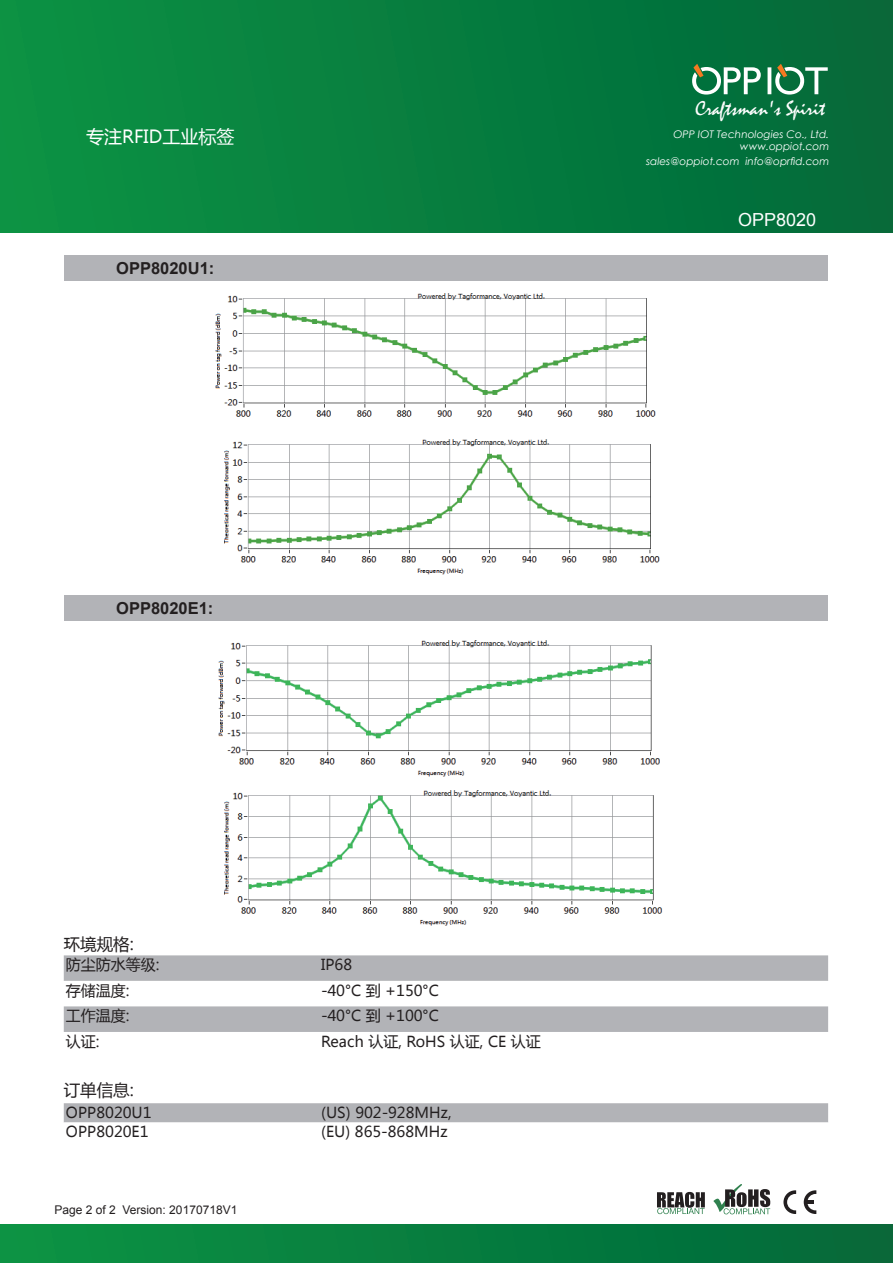
<style>
.page{position:relative;width:893px;height:1263px;background:#fff}
.page>*{position:absolute;margin:0;border:0;box-sizing:border-box;transform-origin:0 0}
.t1{font:21px "Mistral";color:#fff}
.t2{font:18px "Microsoft Ya Hei";color:#fff}
.t3{font:18px "Arial";color:#fff}
.t4{font:700 16.5px "Arial";color:#231f20}
.t5{font:16.5px "Microsoft Ya Hei";color:#231f20}
.t6{font:15px "Microsoft Ya Hei";color:#231f20}
.t7{font:12px "Arial";color:#231f20}
.t8{font:italic 10.5px/14.2px "Century Gothic";color:#fff;text-align:right}
</style>
<div class="page">
<div style="left:0;top:0;width:893px;height:232px;background:linear-gradient(to right,#0c9244,#02683a)"></div>
<div style="left:0;top:1225px;width:893px;height:38px;background:linear-gradient(to right,#0c9344,#026839)"></div>
<div style="left:65px;top:255px;width:763px;height:26px;background:#b2b3b7"></div>
<div style="left:65px;top:595px;width:763px;height:26px;background:#b2b3b7"></div>
<svg style="left:692px;top:64px;width:136px;height:31px"></svg>
<svg style="left:64px;top:955px;width:764px;height:77px"></svg>
<svg style="left:64px;top:1103px;width:764px;height:20px;background:#b5b6ba"></svg>
<svg style="left:783px;top:1190px;width:13px;height:24px"></svg>
<svg style="left:804px;top:1190px;width:12px;height:24px"></svg>
<svg style="left:713px;top:1184px;width:57px;height:30px"></svg>
<svg style="left:657px;top:1192px;width:48px;height:22px"></svg>
<img style="left:218px;top:640px;width:442px;height:137px">
<img style="left:224px;top:790px;width:439px;height:136px">
<img style="left:215px;top:293px;width:441px;height:124px">
<img style="left:224px;top:439px;width:436px;height:136px">
<p class="t2" style="left:86px;top:124px;width:150px">专注RFID工业标签</p>
<p class="t4" style="left:116px;top:258px;width:100px">OPP8020U1:</p>
<h1 class="t1" style="left:696px;top:96px;width:131px">Craftsman's Spirit</h1>
<p class="t8" style="left:673px;top:127px;width:157px">OPP IOT Technologies Co., Ltd.</p>
<p class="t8" style="left:646px;top:139px;width:185px">www.oppiot.com sales@oppiot.com info@oprfid.com</p>
<p class="t3" style="left:738px;top:208px;width:80px">OPP8020</p>
<p class="t4" style="left:116px;top:598px;width:99px">OPP8020E1:</p>
<p class="t5" style="left:64px;top:932px;width:71px">环境规格:</p>
<p class="t6" style="left:66px;top:955px;width:95px">防尘防水等级:</p>
<p class="t6" style="left:321px;top:955px;width:33px">IP68</p>
<p class="t6" style="left:66px;top:980px;width:65px">存储温度:</p>
<p class="t6" style="left:321px;top:980px;width:119px">-40°С 到 +150°С</p>
<p class="t6" style="left:66px;top:1006px;width:65px">工作温度:</p>
<p class="t6" style="left:321px;top:1006px;width:119px">-40°С 到 +100°С</p>
<p class="t6" style="left:66px;top:1031px;width:35px">认证:</p>
<p class="t6" style="left:321px;top:1031px;width:221px">Reach 认证, RoHS 认证, CE 认证</p>
<p class="t5" style="left:64px;top:1078px;width:71px">订单信息:</p>
<p class="t6" style="left:66px;top:1103px;width:87px">OPP8020U1</p>
<p class="t6" style="left:321px;top:1103px;width:132px">(US) 902-928MHz,</p>
<p class="t6" style="left:66px;top:1122px;width:84px">OPP8020E1</p>
<p class="t6" style="left:321px;top:1122px;width:128px">(EU) 865-868MHz</p>
<p class="t7" style="left:55px;top:1202px;width:184px">Page 2 of 2 Version: 20170718V1</p>
</div>
